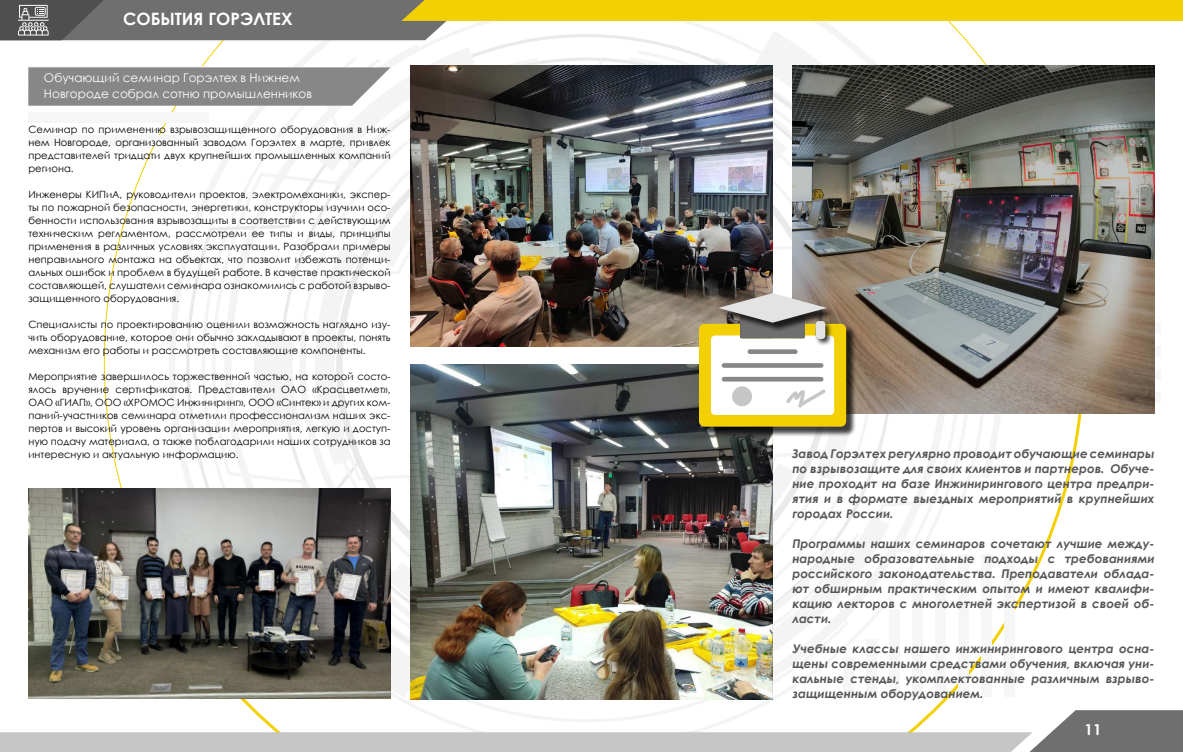
<style>
.page{position:relative;width:1183px;height:752px;background:#fff}
.page>*{position:absolute;margin:0;border:0;box-sizing:border-box;transform-origin:0 0}
.t1{font:700 17px "Century Gothic";color:#fff}
.t2{font:700 15px "Century Gothic";color:#fff}
.t3{font:italic 700 12px/15px "Century Gothic";color:#575756;text-align:justify}
.t4{font:12px/16px "Century Gothic";color:#fff}
.t5{font:10px/13px "Century Gothic";color:#000;text-align:justify}
</style>
<div class="page">
<svg style="left:0;top:709px;width:1182px;height:42px"></svg>
<img style="left:0;top:0;width:1182px;height:697px">
<h1 class="t1" style="left:123px;top:6px;width:171px">СОБЫТИЯ ГОРЭЛТЕХ</h1>
<p class="t4" style="left:44px;top:69px;width:269px">Обучающий семинар Горэлтех в Нижнем<br>Новгороде собрал сотню промышленников</p>
<p class="t5" style="left:28px;top:122px;width:363px">Семинар по применению взрывозащищенного оборудования в Ниж&shy;нем Новгороде, организованный заводом Горэлтех в марте, привлек представителей тридцати двух крупнейших промышленных компаний региона.</p>
<p class="t5" style="left:28px;top:187px;width:363px">Инженеры КИПиА, руководители проектов, электромеханики, экспер&shy;ты по пожарной безопасности, энергетики, конструкторы изучили осо&shy;бенности использования взрывозащиты в соответствии с действующим техническим регламентом, рассмотрели ее типы и виды, принципы применения в различных условиях эксплуатации. Разобрали примеры неправильного монтажа на объектах, что позволит избежать потенци&shy;альных ошибок и проблем в будущей работе. В качестве практической составляющей, слушатели семинара ознакомились с работой взрыво&shy;защищенного оборудования.</p>
<p class="t5" style="left:28px;top:317px;width:363px">Специалисты по проектированию оценили возможность наглядно изу&shy;чить оборудование, которое они обычно закладывают в проекты, понять механизм его работы и рассмотреть составляющие компоненты.</p>
<p class="t5" style="left:28px;top:369px;width:363px">Мероприятие завершилось торжественной частью, на которой состо&shy;ялось вручение сертификатов. Представители ОАО «Красцветмет», ОАО «ГИАП», ООО «ХРОМОС Инжиниринг», ООО «Синтек» и других ком&shy;паний-участников семинара отметили профессионализм наших экс&shy;пертов и высокий уровень организации мероприятия, легкую и доступ&shy;ную подачу материала, а также поблагодарили наших сотрудников за интересную и актуальную информацию.</p>
<p class="t3" style="left:792px;top:445px;width:363px">Завод Горэлтех регулярно проводит обучающие семинары по взрывозащите для своих клиентов и партнеров. Обуче&shy;ние проходит на базе Инжинирингового центра предпри&shy;ятия и в формате выездных мероприятий в крупнейших городах России.</p>
<p class="t3" style="left:792px;top:535px;width:363px">Программы наших семинаров сочетают лучшие между&shy;народные образовательные подходы с требованиями российского законодательства. Преподаватели облада&shy;ют обширным практическим опытом и имеют квалифи&shy;кацию лекторов с многолетней экспертизой в своей об&shy;ласти.</p>
<p class="t3" style="left:792px;top:640px;width:363px">Учебные классы нашего инжинирингового центра осна&shy;щены современными средствами обучения, включая уни&shy;кальные стенды, укомплектованные различным взрыво&shy;защищенным оборудованием.</p>
<h2 class="t2" style="left:1084px;top:717px;width:18px">11</h2>
</div>
